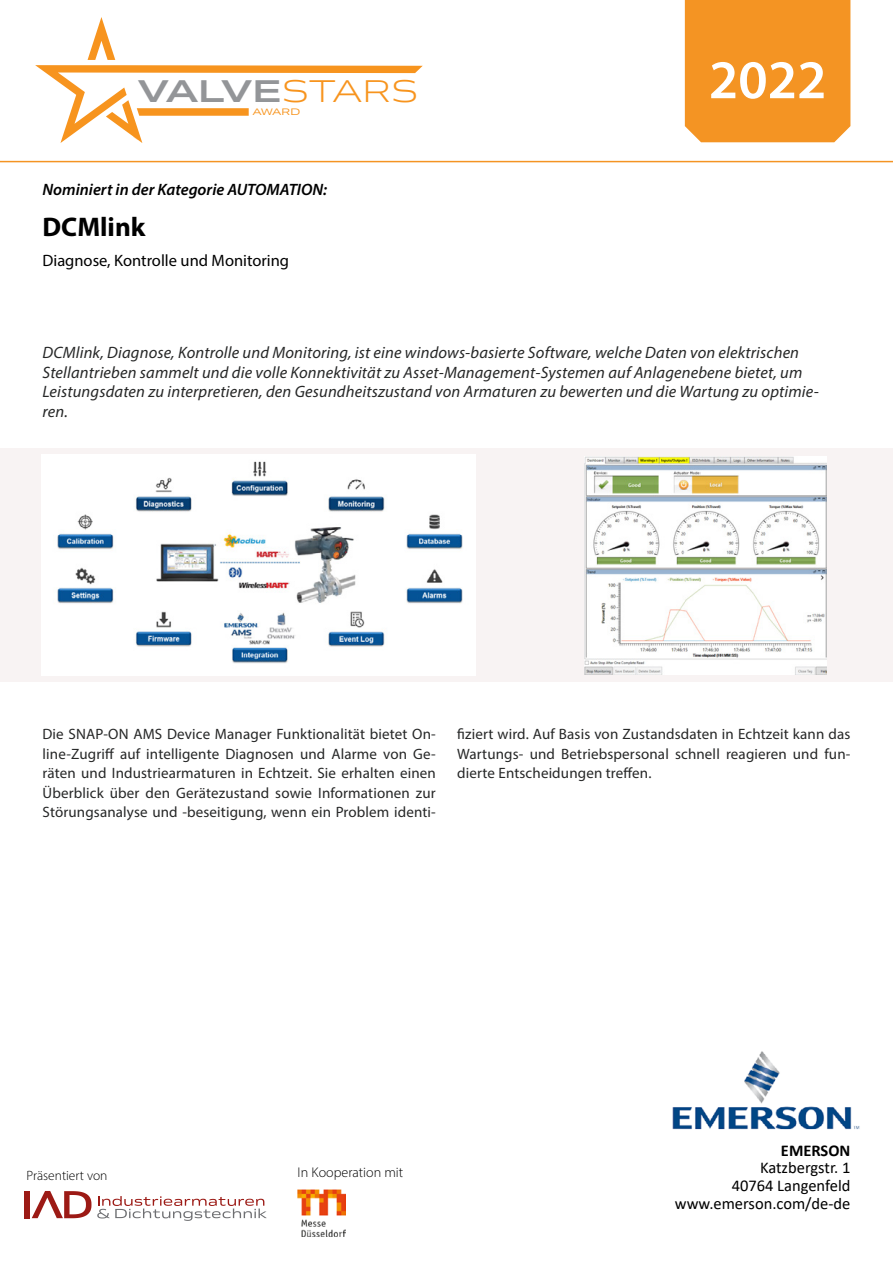
<style>
.page{position:relative;width:893px;height:1263px;background:#fff}
.page>*{position:absolute;margin:0;border:0;box-sizing:border-box;transform-origin:0 0}
.t1{font:600 54.9px "Myriad Pro";color:#fff}
.t2{font:700 expanded 30.9px "Venn";letter-spacing:-.065em;color:#939598}
.t3{font:700 27px "Myriad Pro";color:#000}
.Fließtext{font:italic 16.5px/19.5px "Myriad Pro";letter-spacing:.01em;color:#262727}
.t4{font:16.5px/17.9px "Calibri";color:#000;text-align:right}
.t5{font:italic 600 16.5px "Myriad Pro";color:#000}
.t6{font:16.5px "Myriad Pro";color:#000}
.Fließtext-2{font:15px/19.5px "Myriad Pro";letter-spacing:.01em;color:#262727;text-align:justify}
.t7{font:300 14.1px "Myriad Pro";color:#000}
.t8{font:300 13.5px "Myriad Pro";color:#000}
.t9{font:expanded 9.3px "Venn";letter-spacing:-.05em;color:#f7941e}
.s1{font-weight:300;color:#f7941e}
.s2{font-weight:700}
</style>
<div class="page">
<div style="left:0;top:449px;width:893px;height:233px;background:#f8f3f3"></div>
<div style="left:685px;top:0;width:165px;height:142px;background:#f49423"></div>
<svg style="left:35px;top:17px;width:388px;height:126px"></svg>
<hr style="left:0;top:161px;width:893px;height:1px;background:#f49423">
<img style="left:298px;top:1190px;width:47px;height:46px">
<div style="left:25px;top:1191px;width:5px;height:27px;background:#9c1a15"></div>
<svg style="left:97px;top:1196px;width:170px;height:25px"></svg>
<svg style="left:32px;top:1191px;width:59px;height:27px"></svg>
<img style="left:42px;top:455px;width:433px;height:221px">
<img style="left:672px;top:1051px;width:188px;height:79px">
<img style="left:584px;top:456px;width:243px;height:218px">
<p class="t2" style="left:137px;top:71px;width:282px">VALVE<span class="s1">STARS</span></p>
<p class="t9" style="left:252px;top:106px;width:49px">AWARD</p>
<p class="t5" style="left:43px;top:179px;width:286px">Nominiert in der Kategorie AUTOMATION:</p>
<p class="t3" style="left:43px;top:210px;width:104px">DCMlink</p>
<p class="t6" style="left:43px;top:250px;width:248px">Diagnose, Kontrolle und Monitoring</p>
<p class="t1" style="left:709px;top:45px;width:119px">2022</p>
<p class="Fließtext" style="left:43px;top:342px;width:778px">DCMlink, Diagnose, Kontrolle und Monitoring, ist eine windows-basierte Software, welche Daten von elektrischen Stellantrieben sammelt und die volle Konnektivität zu Asset-Management-Systemen auf Anlagenebene bietet, um Leistungsdaten zu interpretieren, den Gesundheitszustand von Armaturen zu bewerten und die Wartung zu optimie&shy;ren.</p>
<p class="Fließtext-2" style="left:43px;top:724px;width:395px">Die SNAP-ON AMS Device Manager Funktionalität bietet On&shy;line-Zugriff auf intelligente Diagnosen und Alarme von Ge&shy;räten und Industriearmaturen in Echtzeit. Sie erhalten einen Überblick über den Gerätezustand sowie Informationen zur Störungsanalyse und -beseitigung, wenn ein Problem identi-</p>
<p class="Fließtext-2" style="left:457px;top:724px;width:395px">fiziert wird. Auf Basis von Zustandsdaten in Echtzeit kann das Wartungs- und Betriebspersonal schnell reagieren und fun&shy;dierte Entscheidungen treffen.</p>
<p class="t8" style="left:27px;top:1167px;width:82px">Präsentiert von</p>
<p class="t7" style="left:298px;top:1164px;width:107px">In Kooperation mit</p>
<p class="t4" style="left:675px;top:1141px;width:177px"><span class="s2">EMERSON<br></span>Katzbergstr. 1<br>40764 Langenfeld www.emerson.com/de-de</p>
</div>
